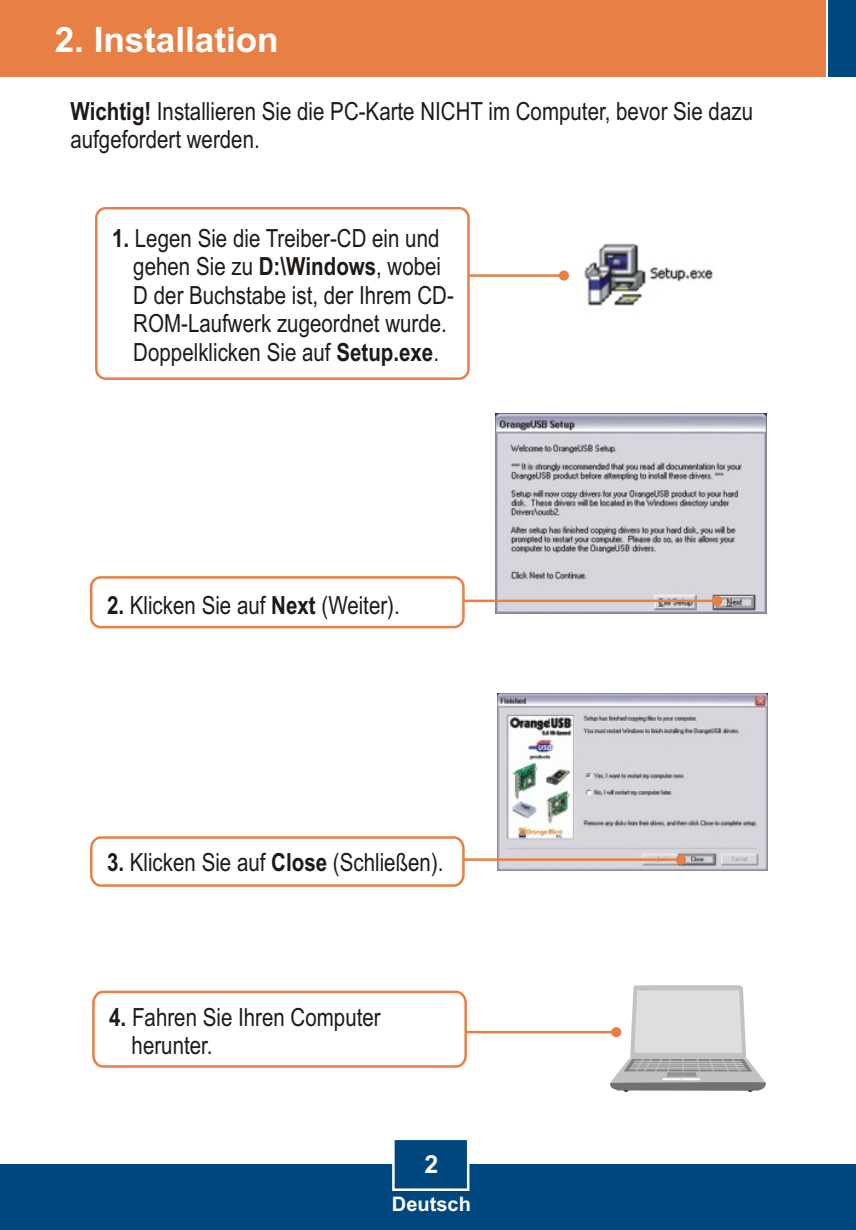
<style>
.page{position:relative;width:856px;height:1230px;background:#fff}
.page>*{position:absolute;margin:0;border:0;box-sizing:border-box;transform-origin:0 0}
.t1{font:700 35px "Arial";color:#fff}
.t2{font:25px/28.5px "Arial Narrow";color:#1f1a17}
.t3{font:700 25px "Arial";color:#fff}
.t4{font:700 20px "Arial";color:#fff}
.s1{font-weight:700}
</style>
<div class="page">
<div style="left:0;top:1164px;width:855px;height:65px;background:#004780"></div>
<div style="left:0;top:0;width:825px;height:77px;background:#e88045"></div>
<div style="left:828px;top:0;width:27px;height:77px;background:#004780"></div>
<svg style="left:392px;top:1140px;width:78px;height:51px"></svg>
<img style="left:497px;top:693px;width:270px;height:176px">
<img style="left:495px;top:413px;width:270px;height:200px">
<svg style="left:464px;top:595px;width:258px;height:10px;background:#dabdb1"></svg>
<svg style="left:469px;top:270px;width:99px;height:10px"></svg>
<div style="left:90px;top:576px;width:374px;height:52px;background:#fff;border:3px solid #e88045;border-radius:9px"></div>
<svg style="left:90px;top:834px;width:595px;height:53px"></svg>
<img style="left:581px;top:243px;width:132px;height:63px">
<div style="left:95px;top:207px;width:374px;height:173px;background:#fff;border:3px solid #e88045;border-radius:9px"></div>
<svg style="left:92px;top:985px;width:674px;height:106px"></svg>
<h1 class="t1" style="left:55px;top:26px;width:225px">2. Installation</h1>
<p class="t2" style="left:70px;top:99px;width:683px"><span class="s1">Wichtig!</span> Installieren Sie die PC-Karte NICHT im Computer, bevor Sie dazu aufgefordert werden.</p>
<p class="t2" style="left:133px;top:226px;width:322px;text-indent:-21px"><span class="s1">1.</span> Legen Sie die Treiber-CD ein und gehen Sie zu <span class="s1">D:\Windows</span>, wobei D der Buchstabe ist, der Ihrem CD-ROM-Laufwerk zugeordnet wurde.<br>Doppelklicken Sie auf <span class="s1">Setup.exe</span>.</p>
<p class="t2" style="left:107px;top:593px;width:294px"><span class="s1">2.</span> Klicken Sie auf <span class="s1">Next</span> (Weiter).</p>
<p class="t2" style="left:107px;top:850px;width:338px"><span class="s1">3.</span> Klicken Sie auf <span class="s1">Close</span> (Schließen).</p>
<p class="t2" style="left:131px;top:1004px;width:250px;text-indent:-22px"><span class="s1">4.</span> Fahren Sie Ihren Computer herunter.</p>
<p class="t3" style="left:424px;top:1154px;width:15px">2</p>
<p class="t4" style="left:392px;top:1195px;width:80px">Deutsch</p>
</div>
